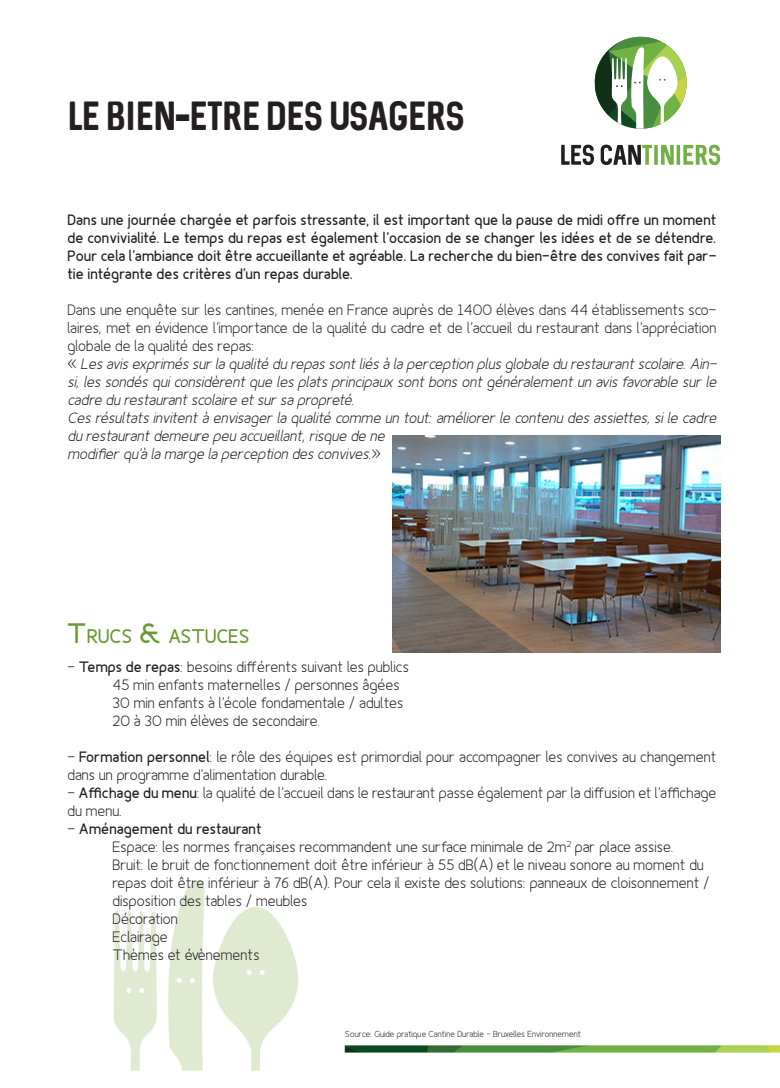
<style>
.page{position:relative;width:780px;height:1088px;background:#fff}
.page>*{position:absolute;margin:0;border:0;box-sizing:border-box;transform-origin:0 0}
.t1{font:32.62px "Sequel";color:#231f20}
.t2{font:700 19.75px "Fineness Pro";color:#693}
.t3{font:300 15px/18px "Fineness Pro";color:#231f20}
.t4{font:italic 300 15px/18px "Fineness Pro";color:#231f20;text-align:justify}
.t5{font:700 15px/18px "Fineness Pro";color:#231f20;text-align:justify}
.t6{font:300 8.75px "Fineness Pro";color:#231f20}
.s1{font-family:"Blackoak Std"}
.s2{font-style:normal}
.s3{font-size:28.12px}
.s4{font-weight:700}
.s5{font-weight:300}
</style>
<div class="page">
<img style="left:113px;top:881px;width:667px;height:189px">
<svg style="left:594px;top:37px;width:92px;height:92px"></svg>
<svg style="left:561px;top:145px;width:33px;height:20px"></svg>
<svg style="left:600px;top:145px;width:120px;height:20px"></svg>
<img style="left:392px;top:436px;width:328px;height:216px">
<p class="t1" style="left:68px;top:94px;width:398px">LE BIEN<span class="s1">-</span>ETRE DES USAGERS</p>
<p class="t5" style="left:68px;top:211px;width:650px">Dans une journée chargée et parfois stressante, il est important que la pause de midi offre un moment de convivialité. Le temps du repas est également l’occasion de se changer les idées et de se détendre.<br>Pour cela l’ambiance doit être accueillante et agréable. La recherche du bien-être des convives fait par&shy;tie intégrante des critères d’un repas durable.</p>
<p class="t3" style="left:68px;top:301px;width:650px;text-align:justify">Dans une enquête sur les cantines, menée en France auprès de 1400 élèves dans 44 établissements sco&shy;laires, met en évidence l’importance de la qualité du cadre et de l’accueil du restaurant dans l’appréciation globale de la qualité des repas:</p>
<p class="t4" style="left:68px;top:355px;width:650px"><span class="s2">«</span> Les avis exprimés sur la qualité du repas sont liés à la perception plus globale du restaurant scolaire. Ain&shy;si, les sondés qui considèrent que les plats principaux sont bons ont généralement un avis favorable sur le cadre du restaurant scolaire et sur sa propreté.</p>
<p class="t4" style="left:68px;top:409px;width:650px;text-align:left">Ces résultats invitent à envisager la qualité comme un tout: améliorer le contenu des assiettes, si le cadre du restaurant demeure peu accueillant, risque de ne<br>modifier qu’à la marge la perception des convives.<span class="s2">»</span></p>
<p class="t2" style="left:68px;top:625px;width:184px"><span class="s3">T</span>RUCS <span class="s3">&amp;</span> ASTUCES</p>
<p class="t3" style="left:68px;top:657px;width:343px">- <span class="s4">Temps de repas</span>: besoins différents suivant les publics</p>
<p class="t3" style="left:113px;top:675px;width:289px">45 min enfants maternelles / personnes âgées</p>
<p class="t3" style="left:113px;top:693px;width:292px">30 min enfants à l’école fondamentale / adultes</p>
<p class="t3" style="left:113px;top:711px;width:210px">20 à 30 min élèves de secondaire.</p>
<p class="t3" style="left:68px;top:747px;width:650px">- <span class="s4">Formation personnel</span>: le rôle des équipes est primordial pour accompagner les convives au changement dans un programme d’alimentation durable.</p>
<p class="t3" style="left:68px;top:783px;width:650px">- <span class="s4">Affichage du menu</span>: la qualité de l’accueil dans le restaurant passe également par la diffusion et l’affichage du menu.</p>
<p class="t5" style="left:68px;top:819px;width:196px"><span class="s5">-</span> Aménagement du restaurant</p>
<p class="t3" style="left:113px;top:837px;width:563px">Espace: les normes françaises recommandent une surface minimale de 2m<sup>2</sup> par place assise.</p>
<p class="t3" style="left:113px;top:855px;width:599px">Bruit: le bruit de fonctionnement doit être inférieur à 55 dB(A) et le niveau sonore au moment du repas doit être inférieur à 76 dB(A). Pour cela il existe des solutions: panneaux de cloisonnement / disposition des tables / meubles</p>
<p class="t3" style="left:113px;top:909px;width:67px">Décoration</p>
<p class="t3" style="left:113px;top:927px;width:57px">Eclairage</p>
<p class="t3" style="left:113px;top:945px;width:149px">Thèmes et évènements</p>
<p class="t6" style="left:345px;top:1029px;width:237px">Source: Guide pratique Cantine Durable - Bruxelles Environnement</p>
</div>
